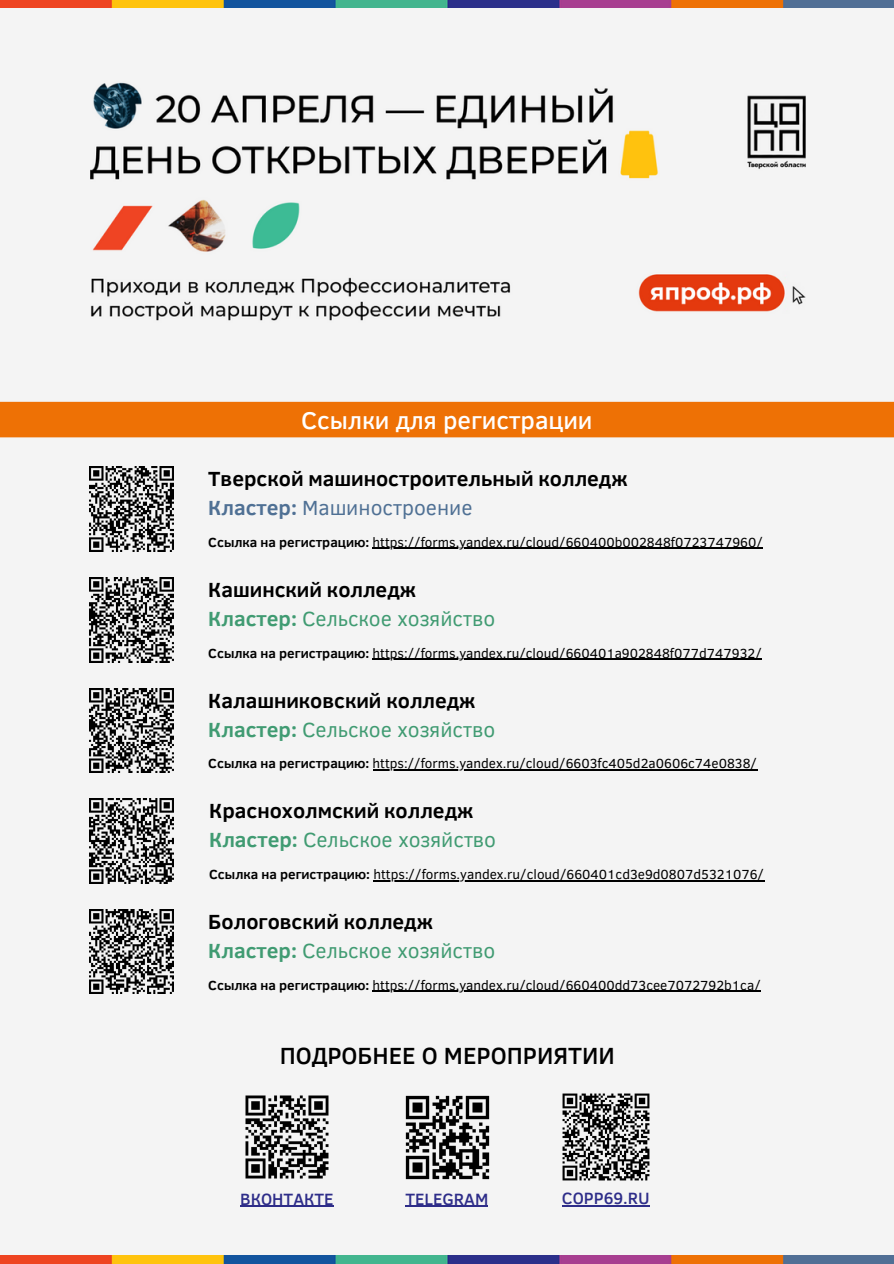
<style>
.page{position:relative;width:894px;height:1264px;background:#fff}
.page>*{position:absolute;margin:0;border:0;box-sizing:border-box;transform-origin:0 0}
.t1{font:500 24.9px "Clear Sans";color:#fff}
.t2{font:500 24px "Clear Sans";color:#000}
.t3{font:700 21px/29.2px "Clear Sans";color:#000}
.t4{font:21px/29.2px "Clear Sans";color:#409b72}
.t5{font:500 16.8px "Clear Sans";color:#2e2d89}
.t6{font:13.5px "Clear Sans";color:#000}
.s1{color:#4f7094}
.s2{font-weight:400;color:#4f7094}
.s3{font-weight:700}
.s4{font-weight:700;color:#000}
.s5{color:#409b72}
.s6{font-weight:400;color:#409b72}
</style>
<div class="page">
<div style="left:0;top:0;width:893px;height:1263px;background:#f4f4f4"></div>
<img style="left:90px;top:82px;width:715px;height:239px">
<img style="left:1px;top:0;width:892px;height:8px">
<img style="left:1px;top:1255px;width:892px;height:8px">
<div style="left:0;top:402px;width:893px;height:35px;background:#ee7105"></div>
<img style="left:89px;top:466px;width:85px;height:85px">
<img style="left:89px;top:577px;width:85px;height:85px">
<img style="left:89px;top:688px;width:85px;height:84px">
<img style="left:89px;top:798px;width:85px;height:85px">
<img style="left:89px;top:909px;width:85px;height:84px">
<hr style="left:372px;top:548px;width:391px;height:1px;background:#000">
<hr style="left:372px;top:659px;width:390px;height:1px;background:#000">
<hr style="left:372px;top:769px;width:385px;height:1px;background:#000">
<hr style="left:373px;top:880px;width:391px;height:1px;background:#000">
<hr style="left:372px;top:990px;width:389px;height:1px;background:#000">
<img style="left:562px;top:1093px;width:88px;height:88px">
<img style="left:245px;top:1095px;width:84px;height:84px">
<img style="left:405px;top:1095px;width:85px;height:85px">
<hr style="left:240px;top:1205px;width:93px;height:1px;background:#2e2d89">
<hr style="left:405px;top:1205px;width:83px;height:1px;background:#2e2d89">
<hr style="left:561px;top:1205px;width:88px;height:1px;background:#2e2d89">
<h1 class="t1" style="left:301px;top:402px;width:293px">Ссылки для регистрации</h1>
<h3 class="t3" style="left:208px;top:463px;width:420px">Тверской машиностроительный колледж<br><span class="s1">Кластер:</span> <span class="s2">Машиностроение</span></h3>
<p class="t6" style="left:208px;top:532px;width:556px"><span class="s3">Ссылка на регистрацию:</span> https://forms.yandex.ru/cloud/660400b002848f0723747960/</p>
<h3 class="t4" style="left:208px;top:574px;width:288px"><span class="s4">Кашинский колледж<br></span><span class="s3">Кластер:</span> Сельское хозяйство</h3>
<p class="t6" style="left:208px;top:643px;width:555px"><span class="s3">Ссылка на регистрацию:</span> https://forms.yandex.ru/cloud/660401a902848f077d747932/</p>
<h3 class="t3" style="left:208px;top:684px;width:288px">Калашниковский колледж<br><span class="s5">Кластер:</span> <span class="s6">Сельское хозяйство</span></h3>
<p class="t6" style="left:208px;top:753px;width:550px"><span class="s3">Ссылка на регистрацию:</span> https://forms.yandex.ru/cloud/6603fc405d2a0606c74e0838/</p>
<h3 class="t3" style="left:209px;top:795px;width:288px">Краснохолмский колледж<br><span class="s5">Кластер:</span> <span class="s6">Сельское хозяйство</span></h3>
<p class="t6" style="left:209px;top:864px;width:556px"><span class="s3">Ссылка на регистрацию:</span> https://forms.yandex.ru/cloud/660401cd3e9d0807d5321076/</p>
<h3 class="t3" style="left:208px;top:905px;width:288px">Бологовский колледж<br><span class="s5">Кластер:</span> <span class="s6">Сельское хозяйство</span></h3>
<p class="t6" style="left:208px;top:975px;width:554px"><span class="s3">Ссылка на регистрацию:</span> https://forms.yandex.ru/cloud/660400dd73cee7072792b1ca/</p>
<h2 class="t2" style="left:279px;top:1038px;width:337px">ПОДРОБНЕЕ О МЕРОПРИЯТИИ</h2>
<p class="t5" style="left:240px;top:1186px;width:95px">ВКОНТАКТЕ</p>
<p class="t5" style="left:405px;top:1186px;width:84px">TELEGRAM</p>
<p class="t5" style="left:561px;top:1186px;width:89px">COPP69.RU</p>
</div>
